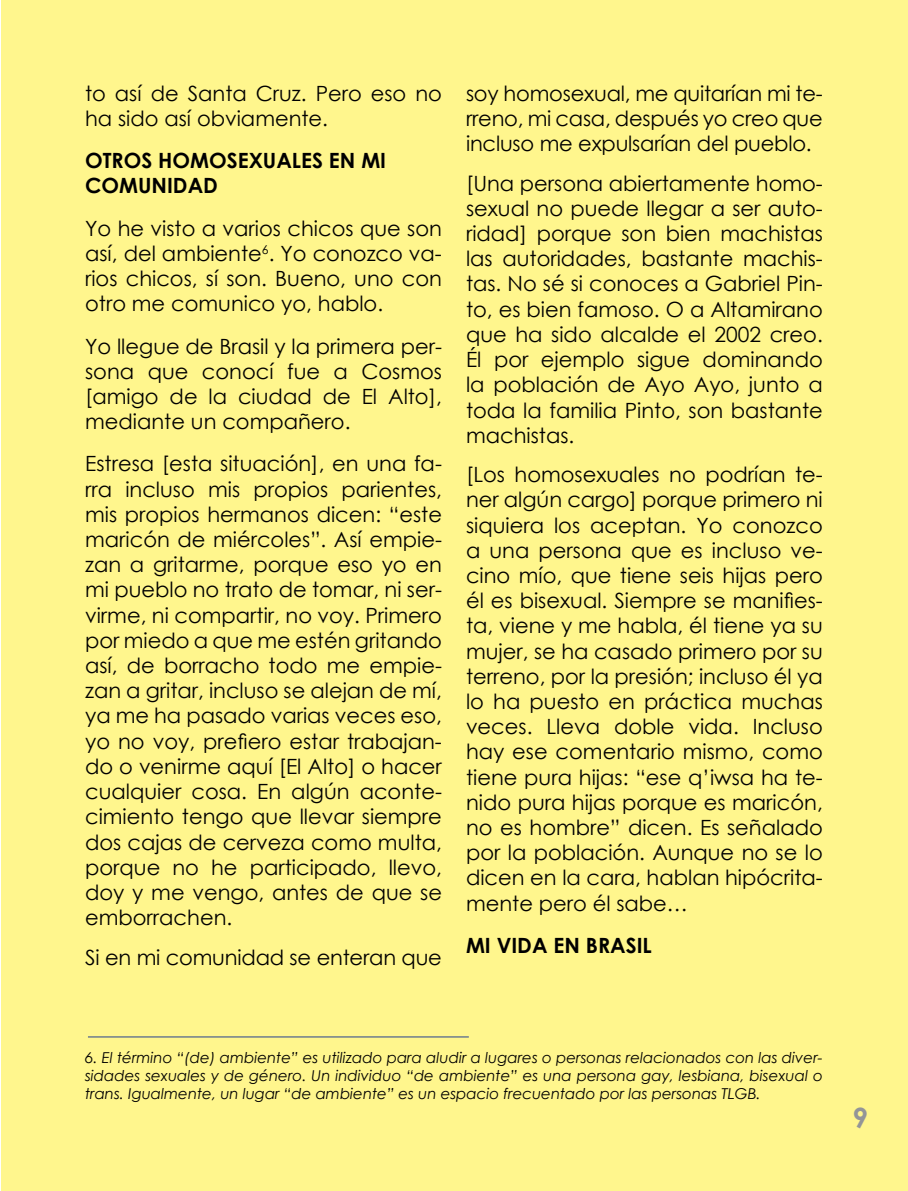
<style>
.page{position:relative;width:908px;height:1191px;background:#fff}
.page>*{position:absolute;margin:0;border:0;box-sizing:border-box;transform-origin:0 0}
.t1{font:700 28px "Century Gothic";color:#939598}
.t2{font:21px/25.2px "Century Gothic";color:#000;text-align:justify}
.t3{font:700 21px/25.2px "Century Gothic";color:#000}
.t4{font:italic 15px/18px "Century Gothic";color:#000;text-align:justify}
</style>
<div class="page">
<div style="left:1px;top:0;width:906px;height:1191px;background:#fff68d"></div>
<hr style="left:88px;top:1036px;width:380px;height:1px;background:#25408f">
<p class="t2" style="left:85px;top:80px;width:358px">to así de Santa Cruz. Pero eso no ha sido así obviamente.</p>
<p class="t3" style="left:85px;top:147px;width:302px">OTROS HOMOSEXUALES EN MI<br>COMUNIDAD</p>
<p class="t2" style="left:85px;top:215px;width:358px">Yo he visto a varios chicos que son así, del ambiente<sup>6</sup>. Yo conozco va&shy;rios chicos, sí son. Bueno, uno con otro me comunico yo, hablo.</p>
<p class="t2" style="left:85px;top:333px;width:358px">Yo llegue de Brasil y la primera per&shy;sona que conocí fue a Cosmos [amigo de la ciudad de El Alto], mediante un compañero.</p>
<p class="t2" style="left:85px;top:451px;width:358px">Estresa [esta situación], en una fa&shy;rra incluso mis propios parientes, mis propios hermanos dicen: “este maricón de miércoles”. Así empie&shy;zan a gritarme, porque eso yo en mi pueblo no trato de tomar, ni ser&shy;virme, ni compartir, no voy. Primero por miedo a que me estén gritando así, de borracho todo me empie&shy;zan a gritar, incluso se alejan de mí, ya me ha pasado varias veces eso, yo no voy, prefiero estar trabajan&shy;do o venirme aquí [El Alto] o hacer cualquier cosa. En algún aconte&shy;cimiento tengo que llevar siempre dos cajas de cerveza como multa, porque no he participado, llevo, doy y me vengo, antes de que se emborrachen.</p>
<p class="t2" style="left:85px;top:944px;width:358px">Si en mi comunidad se enteran que</p>
<p class="t2" style="left:466px;top:80px;width:358px">soy homosexual, me quitarían mi te&shy;rreno, mi casa, después yo creo que incluso me expulsarían del pueblo.</p>
<p class="t2" style="left:466px;top:170px;width:358px">[Una persona abiertamente homo&shy;sexual no puede llegar a ser auto&shy;ridad] porque son bien machistas las autoridades, bastante machis&shy;tas. No sé si conoces a Gabriel Pin&shy;to, es bien famoso. O a Altamirano que ha sido alcalde el 2002 creo.<br>Él por ejemplo sigue dominando la población de Ayo Ayo, junto a toda la familia Pinto, son bastante machistas.</p>
<p class="t2" style="left:466px;top:461px;width:358px">[Los homosexuales no podrían te&shy;ner algún cargo] porque primero ni siquiera los aceptan. Yo conozco a una persona que es incluso ve&shy;cino mío, que tiene seis hijas pero él es bisexual. Siempre se manifies&shy;ta, viene y me habla, él tiene ya su mujer, se ha casado primero por su terreno, por la presión; incluso él ya lo ha puesto en práctica muchas veces. Lleva doble vida. Incluso hay ese comentario mismo, como tiene pura hijas: “ese q’iwsa ha te&shy;nido pura hijas porque es maricón, no es hombre” dicen. Es señalado por la población. Aunque no se lo dicen en la cara, hablan hipócrita&shy;mente pero él sabe…</p>
<p class="t3" style="left:466px;top:931px;width:187px">MI VIDA EN BRASIL</p>
<p class="t4" style="left:85px;top:1048px;width:739px">6. El término “(de) ambiente” es utilizado para aludir a lugares o personas relacionados con las diver&shy;sidades sexuales y de género. Un individuo “de ambiente” es una persona gay, lesbiana, bisexual o trans. Igualmente, un lugar “de ambiente” es un espacio frecuentado por las personas TLGB.</p>
<h1 class="t1" style="left:852px;top:1096px;width:17px">9</h1>
</div>
